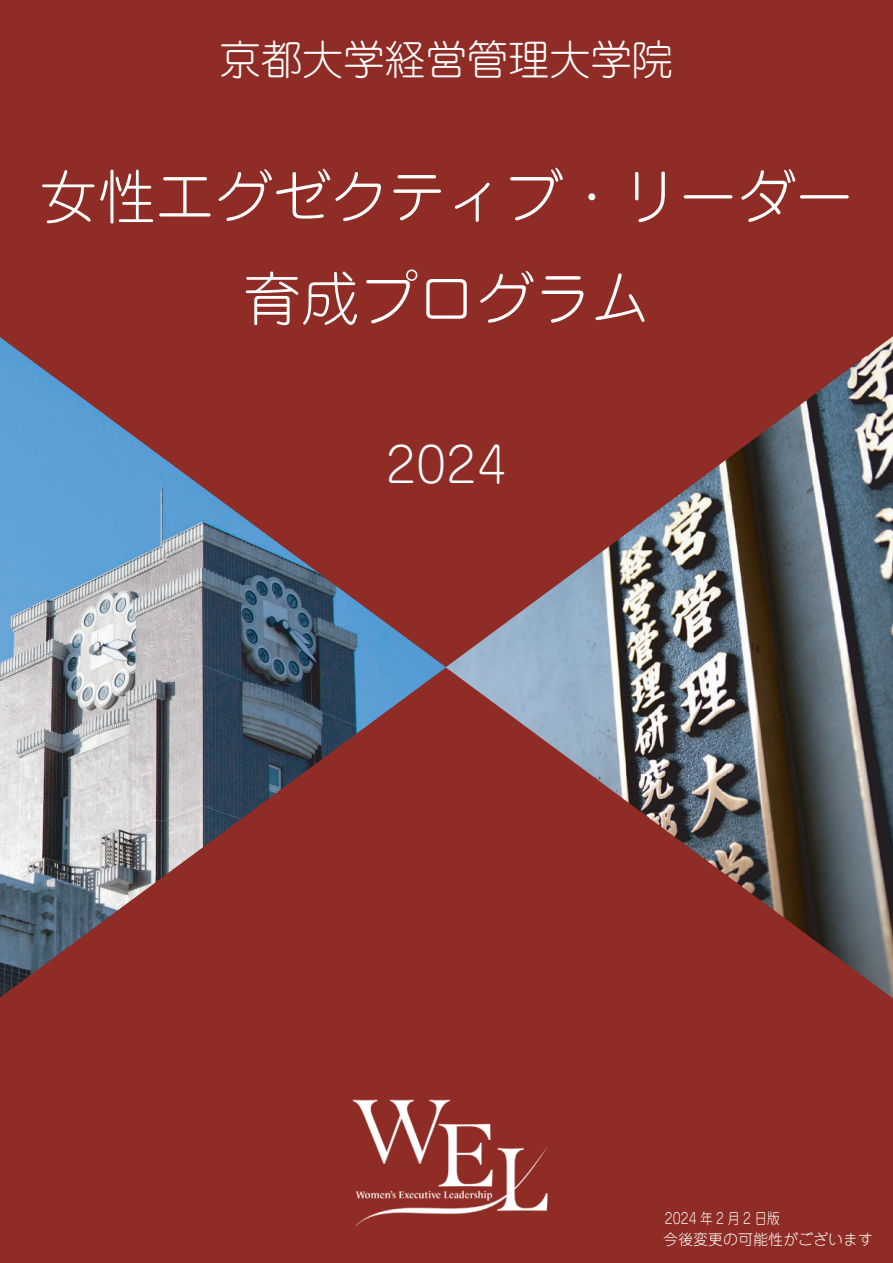
<style>
.page{position:relative;width:893px;height:1263px;background:#8e2c25}
.page>*{position:absolute;margin:0;border:0;box-sizing:border-box;transform-origin:0 0}
.t1{font:300 58.2px/101.7px "Jun 101 Pro";color:#fff;text-align:center}
.t2{font:300 48px "Jun 101 Pro";color:#fff}
.t3{font:300 41.25px "Jun 101 Pro";color:#fff}
.t4{font:300 15px/20.9px "Jun 101 Pro";color:#fff;scale:.85 1}
</style>
<div class="page">
<img style="left:0;top:336px;width:893px;height:662px">
<img style="left:352px;top:1099px;width:196px;height:127px">
<h3 class="t3" style="left:220px;top:27px;width:455px">京都大学経営管理大学院</h3>
<h1 class="t1" style="left:40px;top:139px;width:815px">女性エグゼクティブ・リーダー育成プログラム</h1>
<h2 class="t2" style="left:386px;top:426px;width:122px">2024</h2>
<p class="t4" style="left:663px;top:1206px;width:249px">2024年2月2日版<br>今後変更の可能性がございます</p>
</div>
